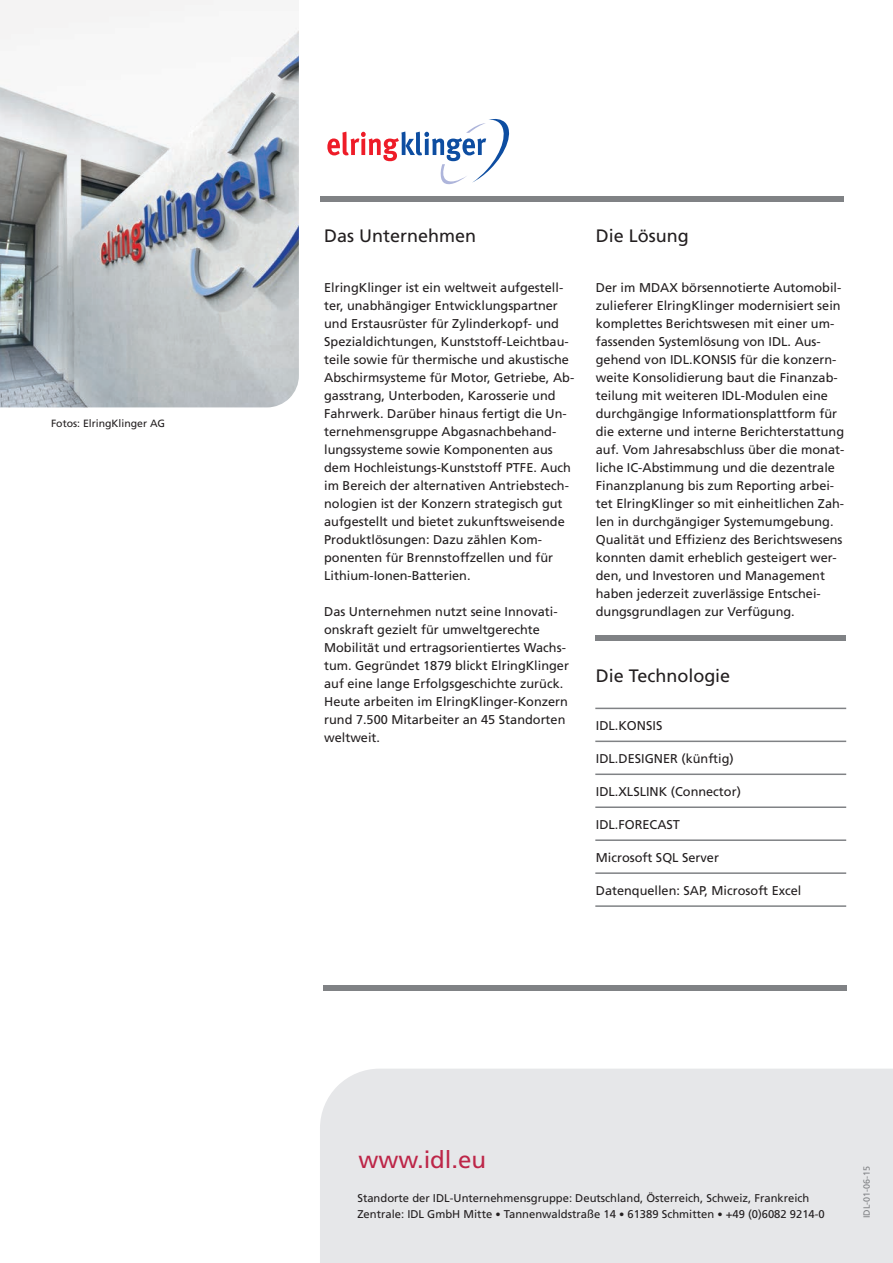
<style>
.page{position:relative;width:893px;height:1263px;background:#fff}
.page>*{position:absolute;margin:0;border:0;box-sizing:border-box;transform-origin:0 0}
.t1{font:24px "Frutiger";color:#bd2648}
.t2{font:18px "Frutiger";color:#231f20}
.t3{font:12.75px/18px "Frutiger";color:#231f20}
.t4{font:11.25px/16.5px "Frutiger";color:#231f20}
.t5{font:10.5px "Frutiger";color:#231f20}
.t6{font:9px "Frutiger";color:#808285}
.s1{font-size:10.5px}
</style>
<div class="page">
<div style="left:320px;top:1069px;width:573px;height:194px;background:#e6e7e9"></div>
<div style="left:323px;top:985px;width:523px;height:6px;background:#808285"></div>
<div style="left:320px;top:196px;width:523px;height:6px;background:#808285"></div>
<svg style="left:327px;top:119px;width:182px;height:65px"></svg>
<hr style="left:595px;top:708px;width:251px;height:1px;background:#808285">
<hr style="left:595px;top:740px;width:251px;height:2px;background:#808285">
<hr style="left:595px;top:773px;width:251px;height:2px;background:#808285">
<hr style="left:595px;top:806px;width:251px;height:2px;background:#808285">
<hr style="left:595px;top:839px;width:251px;height:2px;background:#808285">
<hr style="left:595px;top:872px;width:251px;height:2px;background:#808285">
<hr style="left:595px;top:905px;width:251px;height:2px;background:#808285">
<div style="left:595px;top:635px;width:251px;height:6px;background:#808285"></div>
<img style="left:0;top:0;width:299px;height:407px">
<p class="t5" style="left:51px;top:419px;width:116px">Fotos: ElringKlinger AG</p>
<h2 class="t2" style="left:324px;top:229px;width:153px">Das Unternehmen</h2>
<p class="t3" style="left:324px;top:280px;width:252px">ElringKlinger ist ein weltweit aufgestell&shy;ter, unabhängiger Entwicklungspartner und Erstausrüster für Zylinderkopf- und Spezialdichtungen, Kunststoff-Leichtbau&shy;teile sowie für thermische und akustische Abschirmsysteme für Motor, Getriebe, Ab&shy;gasstrang, Unterboden, Karosserie und Fahrwerk. Darüber hinaus fertigt die Un&shy;ternehmensgruppe Abgasnachbehand&shy;lungssysteme sowie Komponenten aus dem Hochleistungs-Kunststoff PTFE. Auch im Bereich der alternativen Antriebstech&shy;nologien ist der Konzern strategisch gut aufgestellt und bietet zukunftsweisende Produktlösungen: Dazu zählen Kom&shy;ponenten für Brennstoffzellen und für Lithium-Ionen-Batterien.</p>
<p class="t3" style="left:324px;top:604px;width:246px">Das Unternehmen nutzt seine Innovati&shy;onskraft gezielt für umweltgerechte Mobilität und ertragsorientiertes Wachs&shy;tum. Gegründet 1879 blickt ElringKlinger auf eine lange Erfolgsgeschichte zurück.<br>Heute arbeiten im ElringKlinger-Konzern rund 7.500 Mitarbeiter an 45 Standorten weltweit.</p>
<h2 class="t2" style="left:596px;top:229px;width:94px">Die Lösung</h2>
<p class="t3" style="left:596px;top:280px;width:250px">Der im MDAX börsennotierte Automobil&shy;zulieferer ElringKlinger modernisiert sein komplettes Berichtswesen mit einer um&shy;fassenden Systemlösung von IDL. Aus&shy;gehend von IDL.KONSIS für die konzern&shy;weite Konsolidierung baut die Finanzab&shy;teilung mit weiteren IDL-Modulen eine durchgängige Informationsplattform für die externe und interne Berichterstattung auf. Vom Jahresabschluss über die monat&shy;liche IC-Abstimmung und die dezentrale Finanzplanung bis zum Reporting arbei&shy;tet ElringKlinger so mit einheitlichen Zah&shy;len in durchgängiger Systemumgebung.<br>Qualität und Effizienz des Berichtswesens konnten damit erheblich gesteigert wer&shy;den, und Investoren und Management haben jederzeit zuverlässige Entschei&shy;dungsgrundlagen zur Verfügung.</p>
<h2 class="t2" style="left:596px;top:668px;width:136px">Die Technologie</h2>
<p class="t3" style="left:596px;top:718px;width:68px">IDL.KONSIS</p>
<p class="t3" style="left:596px;top:751px;width:139px">IDL.DESIGNER (künftig)</p>
<p class="t3" style="left:596px;top:784px;width:147px">IDL.XLSLINK (Connector)</p>
<p class="t3" style="left:596px;top:817px;width:86px">IDL.FORECAST</p>
<p class="t3" style="left:596px;top:850px;width:125px">Microsoft SQL Server</p>
<p class="t3" style="left:596px;top:883px;width:207px">Datenquellen: SAP, Microsoft Excel</p>
<h1 class="t1" style="left:358px;top:1150px;width:129px">www.idl.eu</h1>
<p class="t4" style="left:357px;top:1191px;width:469px">Standorte der IDL-Unternehmensgruppe: Deutschland, Österreich, Schweiz, Frankreich<br>Zentrale: IDL GmbH Mitte <span class="s1">•</span> Tannenwaldstraße 14 <span class="s1">•</span> 61389 Schmitten <span class="s1">•</span> +49 (0)6082 9214-0</p>
<p class="t6" style="left:863px;top:1218px;width:54px;rotate:-90deg">IDL-01-06-15</p>
</div>
